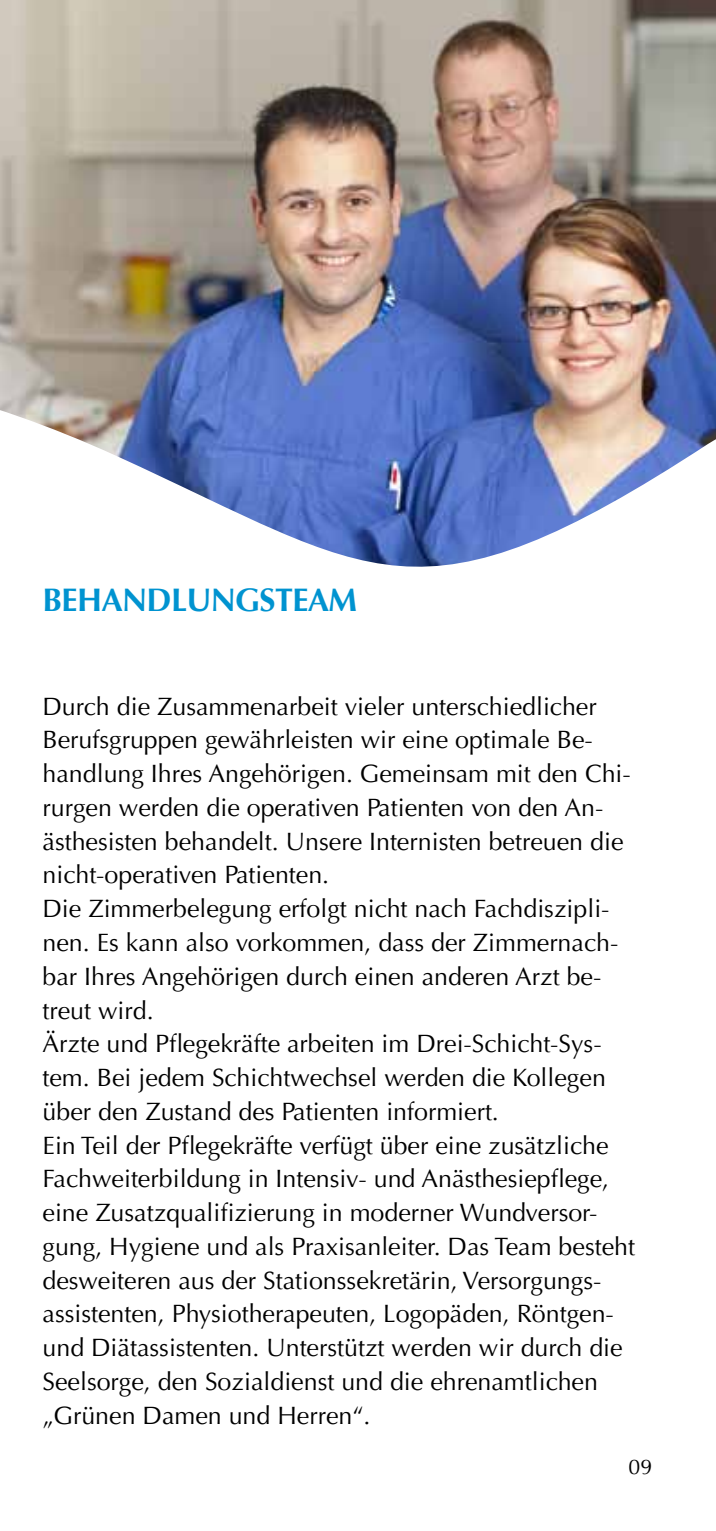
<style>
.page{position:relative;width:716px;height:1531px;background:#fff}
.page>*{position:absolute;margin:0;border:0;box-sizing:border-box;transform-origin:0 0}
.t1{font:700 32.5px "Optima LT";letter-spacing:-.02em;color:#0093d0}
.t2{font:25px/33.8px "Optima LT";color:#000}
.t3{font:21.25px "Optima LT";color:#000}
</style>
<div class="page">
<img style="left:0;top:0;width:716px;height:319px">
<img style="left:0;top:319px;width:716px;height:248px">
<h1 class="t1" style="left:43px;top:581px;width:316px">BEHANDLUNGSTEAM</h1>
<p class="t2" style="left:43px;top:690px;width:594px">Durch die Zusammenarbeit vieler unterschiedlicher Berufsgruppen gewährleisten wir eine optimale Be&shy;handlung Ihres Angehörigen. Gemeinsam mit den Chi&shy;rurgen werden die operativen Patienten von den An&shy;ästhesisten behandelt. Unsere Internisten betreuen die nicht-operativen Patienten.<br>Die Zimmerbelegung erfolgt nicht nach Fachdiszipli&shy;nen. Es kann also vorkommen, dass der Zimmernach&shy;bar Ihres Angehörigen durch einen anderen Arzt be&shy;treut wird.<br>Ärzte und Pflegekräfte arbeiten im Drei-Schicht-Sys&shy;tem. Bei jedem Schichtwechsel werden die Kollegen über den Zustand des Patienten informiert.<br>Ein Teil der Pflegekräfte verfügt über eine zusätzliche Fachweiterbildung in Intensiv- und Anästhesiepflege, eine Zusatzqualifizierung in moderner Wundversor&shy;gung, Hygiene und als Praxisanleiter. Das Team besteht desweiteren aus der Stationssekretärin, Versorgungs&shy;assistenten, Physiotherapeuten, Logopäden, Röntgen&shy;und Diätassistenten. Unterstützt werden wir durch die Seelsorge, den Sozialdienst und die ehrenamtlichen „Grünen Damen und Herren“.</p>
<p class="t3" style="left:628px;top:1454px;width:25px">09</p>
</div>
